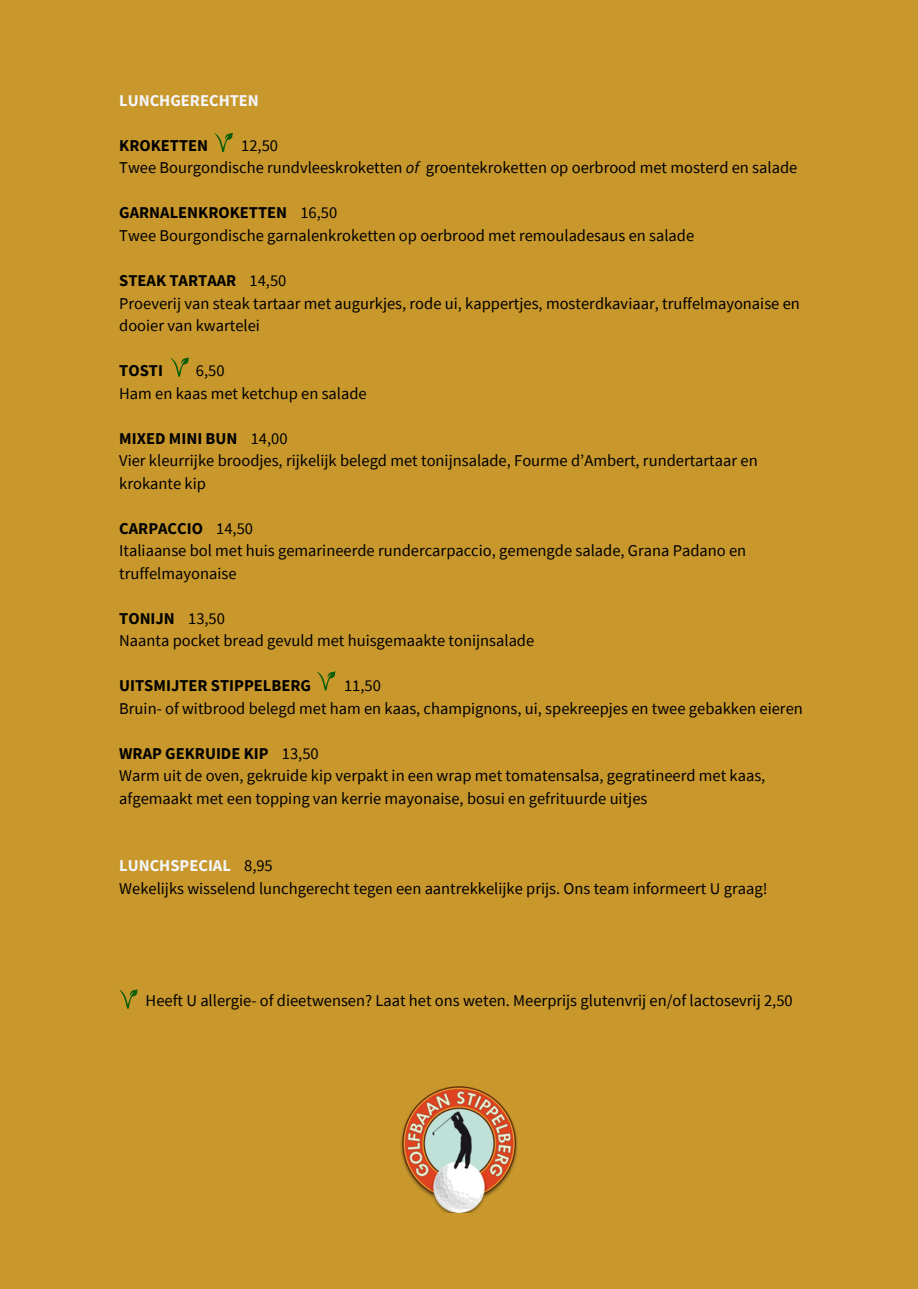
<style>
.page{position:relative;width:918px;height:1289px;background:#fff}
.page>*{position:absolute;margin:0;border:0;box-sizing:border-box;transform-origin:0 0}
.t1{font:16.5px/22.5px "Source Sans Pro";color:#000}
.t2{font:700 16.5px "Source Sans Pro";color:#000}
.t3{font:700 16.5px "Source Sans Pro";color:#f4f6fc}
.s1{font-style:italic}
.s2{font-weight:400}
.s3{font-weight:400;color:#000}
</style>
<div class="page">
<div style="left:0;top:0;width:918px;height:1288px;background:#c9982c"></div>
<svg style="left:214px;top:133px;width:19px;height:19px"></svg>
<svg style="left:171px;top:357px;width:18px;height:19px"></svg>
<svg style="left:317px;top:671px;width:19px;height:19px"></svg>
<svg style="left:119px;top:989px;width:19px;height:19px"></svg>
<img style="left:401px;top:1086px;width:116px;height:125px">
<h1 class="t3" style="left:119px;top:90px;width:141px">LUNCHGERECHTEN</h1>
<p class="t2" style="left:119px;top:135px;width:90px">KROKETTEN</p>
<p class="t1" style="left:241px;top:134px;width:38px">12,50</p>
<p class="t1" style="left:119px;top:156px;width:680px">Twee Bourgondische rundvleeskroketten <span class="s1">of</span> groentekroketten op oerbrood met mosterd en salade</p>
<p class="t2" style="left:119px;top:202px;width:220px">GARNALENKROKETTEN <span class="s2">16,50</span></p>
<p class="t1" style="left:119px;top:224px;width:576px">Twee Bourgondische garnalenkroketten op oerbrood met remouladesaus en salade</p>
<p class="t2" style="left:119px;top:270px;width:169px">STEAK TARTAAR <span class="s2">14,50</span></p>
<p class="t1" style="left:119px;top:291px;width:682px">Proeverij van steak tartaar met augurkjes, rode ui, kappertjes, mosterdkaviaar, truffelmayonaise en</p>
<p class="t1" style="left:119px;top:314px;width:142px">dooier van kwartelei</p>
<p class="t2" style="left:119px;top:360px;width:45px">TOSTI</p>
<p class="t1" style="left:196px;top:359px;width:30px">6,50</p>
<p class="t1" style="left:119px;top:381px;width:249px">Ham en kaas met ketchup en salade</p>
<p class="t2" style="left:119px;top:427px;width:170px">MIXED MINI BUN <span class="s2">14,00</span></p>
<p class="t1" style="left:119px;top:449px;width:640px">Vier kleurrijke broodjes, rijkelijk belegd met tonijnsalade, Fourme d’Ambert, rundertartaar en</p>
<p class="t1" style="left:119px;top:471px;width:88px">krokante kip</p>
<p class="t2" style="left:119px;top:517px;width:135px">CARPACCIO <span class="s2">14,50</span></p>
<p class="t1" style="left:119px;top:539px;width:629px">Italiaanse bol met huis gemarineerde rundercarpaccio, gemengde salade, Grana Padano en truffelmayonaise</p>
<p class="t2" style="left:119px;top:607px;width:107px">TONIJN <span class="s2">13,50</span></p>
<p class="t1" style="left:119px;top:629px;width:417px">Naanta pocket bread gevuld met huisgemaakte tonijnsalade</p>
<p class="t2" style="left:119px;top:674px;width:193px">UITSMIJTER STIPPELBERG</p>
<p class="t1" style="left:344px;top:674px;width:38px">11,50</p>
<p class="t1" style="left:119px;top:696px;width:685px">Bruin- of witbrood belegd met ham en kaas, champignons, ui, spekreepjes en twee gebakken eieren</p>
<p class="t2" style="left:119px;top:742px;width:201px">WRAP GEKRUIDE KIP <span class="s2">13,50</span></p>
<p class="t1" style="left:119px;top:763px;width:648px">Warm uit de oven, gekruide kip verpakt in een wrap met tomatensalsa, gegratineerd met kaas,</p>
<p class="t1" style="left:119px;top:786px;width:530px">afgemaakt met een topping van kerrie mayonaise, bosui en gefrituurde uitjes</p>
<p class="t3" style="left:119px;top:854px;width:155px">LUNCHSPECIAL <span class="s3">8,95</span></p>
<p class="t1" style="left:119px;top:876px;width:650px">Wekelijks wisselend lunchgerecht tegen een aantrekkelijke prijs. Ons team informeert U graag!</p>
<p class="t1" style="left:146px;top:988px;width:649px">Heeft U allergie- of dieetwensen? Laat het ons weten. Meerprijs glutenvrij en/of lactosevrij 2,50</p>
</div>
